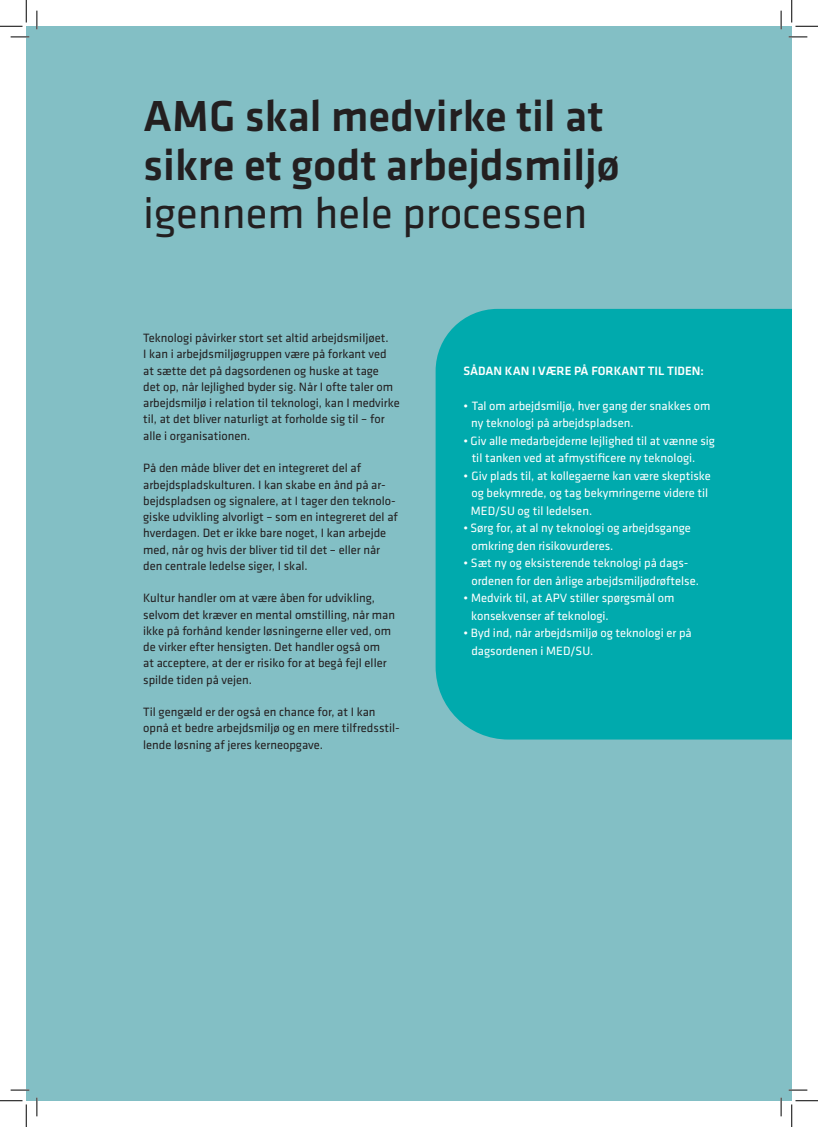
<style>
.page{position:relative;width:818px;height:1127px;background:#fff}
.page>*{position:absolute;margin:0;border:0;box-sizing:border-box;transform-origin:0 0}
.Overskrifter{font:500 45px "Klavika";color:#231f20}
.Overskrifter-2{font:45px "Klavika";color:#231f20}
.brødtekst{font:12.5px/16.2px "Klavika";color:#231f20}
.t1{font:12.5px "Klavika";color:#fff}
.t2{font:500 12.5px "Klavika";color:#fff}
</style>
<div class="page">
<div style="left:26px;top:26px;width:766px;height:1074px;background:#83bfc5"></div>
<div style="left:436px;top:309px;width:356px;height:430px;background:#00aaad"></div>
<svg style="left:11px;top:36px;width:18px;height:2px"></svg>
<svg style="left:788px;top:36px;width:19px;height:2px"></svg>
<svg style="left:11px;top:1089px;width:18px;height:1px"></svg>
<svg style="left:788px;top:1089px;width:19px;height:1px"></svg>
<svg style="left:36px;top:11px;width:2px;height:18px"></svg>
<svg style="left:36px;top:1097px;width:2px;height:18px"></svg>
<svg style="left:780px;top:11px;width:2px;height:18px"></svg>
<svg style="left:780px;top:1097px;width:2px;height:18px"></svg>
<svg style="left:0;top:0;width:27px;height:27px"></svg>
<svg style="left:0;top:1100px;width:27px;height:26px"></svg>
<svg style="left:791px;top:0;width:27px;height:27px"></svg>
<svg style="left:791px;top:1100px;width:27px;height:26px"></svg>
<p class="Overskrifter" style="left:143px;top:85px;width:462px">AMG skal medvirke til at</p>
<p class="Overskrifter" style="left:143px;top:134px;width:478px">sikre et godt arbejdsmiljø</p>
<p class="Overskrifter-2" style="left:143px;top:184px;width:446px">igennem hele processen</p>
<p class="brødtekst" style="left:143px;top:329px;width:258px">Teknologi påvirker stort set altid arbejdsmiljøet.<br>I kan i arbejdsmiljøgruppen være på forkant ved at sætte det på dagsordenen og huske at tage<br>det op, når lejlighed byder sig. Når I ofte taler om arbejdsmiljø i relation til teknologi, kan I medvirke til, at det bliver naturligt at forholde sig til – for alle i organisationen.</p>
<p class="brødtekst" style="left:143px;top:459px;width:256px">På den måde bliver det en integreret del af arbejdspladskulturen. I kan skabe en ånd på ar&shy;bejdspladsen og signalere, at I tager den teknolo&shy;giske udvikling alvorligt – som en integreret del af hverdagen. Det er ikke bare noget, I kan arbejde med, når og hvis der bliver tid til det – eller når den centrale ledelse siger, I skal.</p>
<p class="brødtekst" style="left:143px;top:589px;width:253px">Kultur handler om at være åben for udvikling, selvom det kræver en mental omstilling, når man ikke på forhånd kender løsningerne eller ved, om de virker efter hensigten. Det handler også om<br>at acceptere, at der er risiko for at begå fejl eller spilde tiden på vejen.</p>
<p class="brødtekst" style="left:143px;top:703px;width:258px">Til gengæld er der også en chance for, at I kan opnå et bedre arbejdsmiljø og en mere tilfredsstil&shy;lende løsning af jeres kerneopgave.</p>
<p class="t2" style="left:463px;top:362px;width:242px">SÅDAN KAN I VÆRE PÅ FORKANT TIL TIDEN:</p>
<p class="t1" style="left:463px;top:397px;width:249px">• Tal om arbejdsmiljø, hver gang der snakkes om</p>
<p class="t1" style="left:471px;top:415px;width:164px">ny teknologi på arbejdspladsen.</p>
<p class="t1" style="left:463px;top:432px;width:253px">• Giv alle medarbejderne lejlighed til at vænne sig</p>
<p class="t1" style="left:472px;top:450px;width:225px">til tanken ved at afmystificere ny teknologi.</p>
<p class="t1" style="left:463px;top:467px;width:249px">• Giv plads til, at kollegaerne kan være skeptiske</p>
<p class="t1" style="left:471px;top:485px;width:238px">og bekymrede, og tag bekymringerne videre til</p>
<p class="t1" style="left:471px;top:502px;width:123px">MED/SU og til ledelsen.</p>
<p class="t1" style="left:463px;top:520px;width:229px">• Sørg for, at al ny teknologi og arbejdsgange</p>
<p class="t1" style="left:471px;top:537px;width:143px">omkring den risikovurderes.</p>
<p class="t1" style="left:463px;top:555px;width:226px">• Sæt ny og eksisterende teknologi på dags-</p>
<p class="t1" style="left:471px;top:572px;width:229px">ordenen for den årlige arbejdsmiljødrøftelse.</p>
<p class="t1" style="left:463px;top:590px;width:213px">• Medvirk til, at APV stiller spørgsmål om</p>
<p class="t1" style="left:471px;top:607px;width:139px">konsekvenser af teknologi.</p>
<p class="t1" style="left:463px;top:625px;width:230px">• Byd ind, når arbejdsmiljø og teknologi er på</p>
<p class="t1" style="left:471px;top:642px;width:123px">dagsordenen i MED/SU.</p>
</div>
